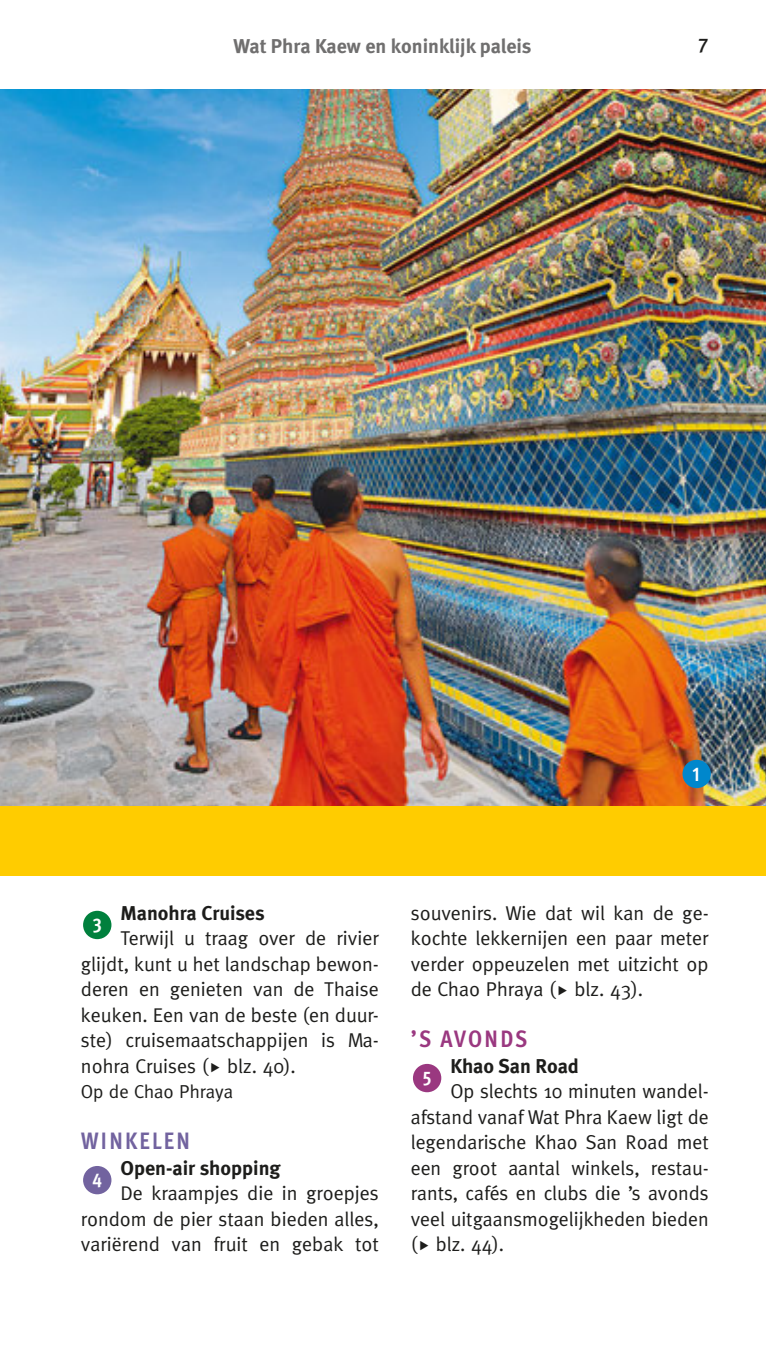
<style>
.page{position:relative;width:766px;height:1351px;background:#fff}
.page>*{position:absolute;margin:0;border:0;box-sizing:border-box;transform-origin:0 0}
.t1{font:700 condensed 23.75px "Meta OT";letter-spacing:.09em;color:#72639f}
.t2{font:700 condensed 23.75px "Meta OT";letter-spacing:.085em;color:#9a3880}
.t3{font:20px/25.5px "Meta";color:#1d1d1b;text-align:justify}
.t4{font:20px "Meta Bold LF";color:#1d1d1b}
.t5{font:20px "Meta Bold LF";color:#706f6f}
.t6{font:700 condensed 20px "Meta OT";color:#fff}
.t7{font:20px "Meta Medium LF";color:#1d1d1b}
.t8{font:18.75px "Meta";color:#1d1d1b}
</style>
<div class="page">
<div style="left:0;top:805px;width:765px;height:71px;background:#fc0"></div>
<div style="left:83px;top:911px;width:28px;height:28px;background:#00803d;border-radius:50%"></div>
<div style="left:83px;top:1166px;width:28px;height:28px;background:#72639f;border-radius:50%"></div>
<div style="left:413px;top:1064px;width:28px;height:28px;background:#9a3880;border-radius:50%"></div>
<img style="left:0;top:90px;width:765px;height:715px">
<div style="left:682px;top:760px;width:28px;height:28px;background:#0087cc;border-radius:50%"></div>
<p class="t5" style="left:233px;top:33px;width:299px">Wat Phra Kaew en koninklijk paleis</p>
<p class="t7" style="left:697px;top:33px;width:13px">7</p>
<p class="t6" style="left:692px;top:761px;width:10px">1</p>
<p class="t4" style="left:120px;top:900px;width:145px">Manohra Cruises</p>
<p class="t3" style="left:81px;top:925px;width:299px;text-indent:40px">Terwijl u traag over de rivier glijdt, kunt u het landschap bewon&shy;deren en genieten van de Thaise keuken. Een van de beste (en duur&shy;ste) cruisemaatschappijen is Ma&shy;nohra Cruises ( blz. 40).</p>
<p class="t8" style="left:81px;top:1081px;width:154px">Op de Chao Phraya</p>
<p class="t1" style="left:81px;top:1126px;width:110px">WINKELEN</p>
<p class="t6" style="left:92px;top:1167px;width:11px">4</p>
<p class="t6" style="left:92px;top:912px;width:11px">3</p>
<p class="t4" style="left:120px;top:1155px;width:161px">Open-air shopping</p>
<p class="t3" style="left:81px;top:1180px;width:299px;text-indent:40px">De kraampjes die in groepjes rondom de pier staan bieden alles, variërend van fruit en gebak tot</p>
<p class="t3" style="left:410px;top:900px;width:299px">souvenirs. Wie dat wil kan de ge&shy;kochte lekkernijen een paar meter verder oppeuzelen met uitzicht op de Chao Phraya ( blz. 43).</p>
<p class="t2" style="left:410px;top:1024px;width:118px">’S AVONDS</p>
<p class="t6" style="left:422px;top:1065px;width:11px">5</p>
<p class="t4" style="left:450px;top:1053px;width:130px">Khao San Road</p>
<p class="t3" style="left:410px;top:1078px;width:299px;text-indent:40px">Op slechts 10 minuten wandel&shy;afstand vanaf Wat Phra Kaew ligt de legendarische Khao San Road met een groot aantal winkels, restau&shy;rants, cafés en clubs die ’s avonds veel uitgaansmogelijkheden bieden ( blz. 44).</p>
</div>
